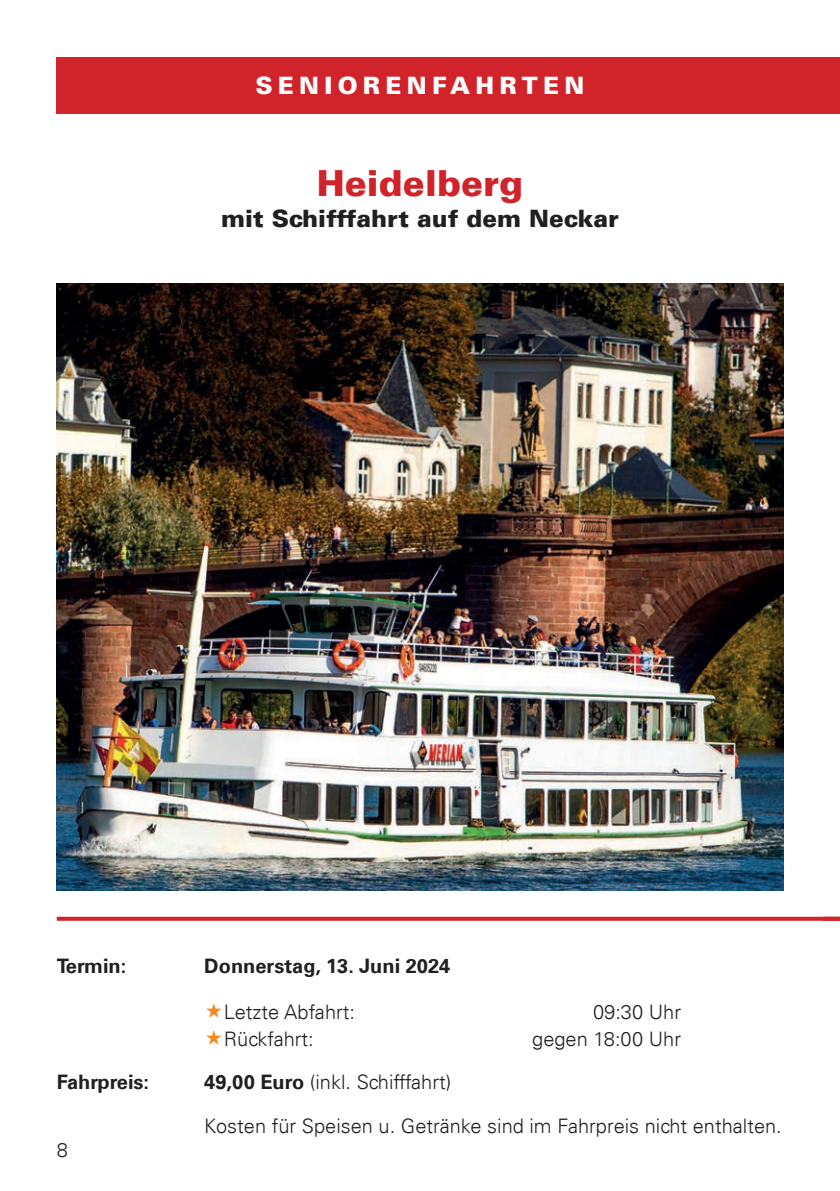
<style>
.page{position:relative;width:840px;height:1191px;background:#fff}
.page>*{position:absolute;margin:0;border:0;box-sizing:border-box;transform-origin:0 0}
.t1{font:900 36px "Univers LT";color:#d1232a}
.t2{font:900 24px "Univers LT";color:#231f20}
.t3{font:900 24px "Univers LT";letter-spacing:.22em;color:#fff}
.t4{font:300 20px/43.8px "Univers LT";color:#231f20}
.t5{font:700 20px "Univers LT";color:#231f20}
.s1{font-weight:700}
</style>
<div class="page">
<svg style="left:57px;top:916px;width:765px;height:4px;background:#d94d52"></svg>
<div style="left:57px;top:57px;width:782px;height:56px;background:#d1232a"></div>
<svg style="left:822px;top:916px;width:17px;height:4px"></svg>
<img style="left:57px;top:283px;width:725px;height:607px">
<p class="t3" style="left:255px;top:70px;width:330px">SENIORENFAHRTEN</p>
<h1 class="t1" style="left:317px;top:161px;width:207px">Heidelberg</h1>
<p class="t2" style="left:221px;top:203px;width:399px">mit Schifffahrt auf dem Neckar</p>
<p class="t5" style="left:57px;top:954px;width:71px">Termin:</p>
<p class="t5" style="left:204px;top:954px;width:247px">Donnerstag, 13. Juni 2024</p>
<p class="t4" style="left:224px;top:990px;width:132px">Letzte Abfahrt:</p>
<p class="t4" style="left:592px;top:990px;width:89px">09:30 Uhr</p>
<p class="t4" style="left:224px;top:1016px;width:91px">Rückfahrt:</p>
<p class="t4" style="left:532px;top:1016px;width:150px">gegen 18:00 Uhr</p>
<p class="t5" style="left:57px;top:1070px;width:94px">Fahrpreis:</p>
<p class="t4" style="left:204px;top:1060px;width:578px"><span class="s1">49,00 Euro</span> (inkl. Schifffahrt)<br>Kosten für Speisen u. Getränke sind im Fahrpreis nicht enthalten.</p>
<p class="t4" style="left:57px;top:1127px;width:13px">8</p>
</div>
